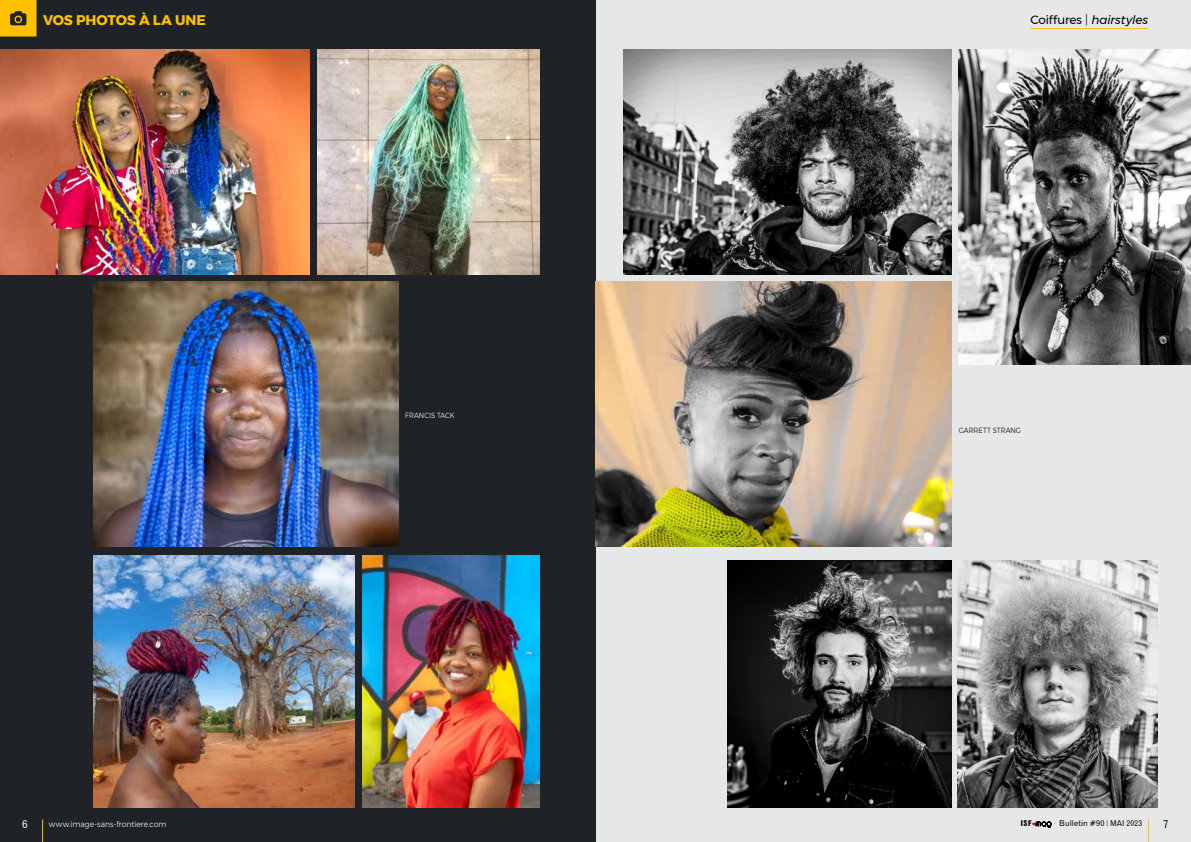
<style>
.page{position:relative;width:1191px;height:842px;background:#e6e7e8}
.page>*{position:absolute;margin:0;border:0;box-sizing:border-box;transform-origin:0 0}
.t1{font:700 14px "Montserrat";letter-spacing:-.01em;color:#ffc000}
.t2{font:italic 12px "Montserrat";letter-spacing:-.005em;color:#000}
.t3{font:11px "Gothic 720 BT Roman B";color:#fff}
.t4{font:11px "Gothic 720 BT Roman B";color:#000}
.t5{font:300 8px "Montserrat";letter-spacing:.005em;color:#fff;scale:.95 1}
.t6{font:8px "Gothic 720 BT Roman B";letter-spacing:.005em;color:#000}
.t7{font:300 7.5px "Montserrat";letter-spacing:.005em;color:#000;scale:.9 1}
.t8{font:300 7.5px "Montserrat";letter-spacing:.005em;color:#fff;scale:.9 1}
.s1{font-style:normal}
.s2{font-weight:300;font-style:normal}
.s3{font-family:"Gothic No 13 BT"}
.s4{font-family:"Circle D";font-size:8.2px}
.s5{font-family:"Helvetica Neue LT Std";font-weight:300;font-stretch:condensed}
</style>
<div class="page">
<div style="left:0;top:0;width:595px;height:842px;background:#1f2328"></div>
<svg style="left:0;top:0;width:37px;height:37px"></svg>
<img style="left:595px;top:282px;width:356px;height:264px">
<img style="left:623px;top:49px;width:328px;height:225px">
<img style="left:959px;top:49px;width:232px;height:316px">
<img style="left:728px;top:560px;width:223px;height:248px">
<img style="left:957px;top:560px;width:200px;height:248px">
<img style="left:317px;top:49px;width:222px;height:225px">
<img style="left:0;top:49px;width:309px;height:225px">
<img style="left:362px;top:555px;width:177px;height:253px">
<img style="left:94px;top:555px;width:260px;height:253px">
<img style="left:94px;top:282px;width:305px;height:264px">
<hr style="left:1030px;top:28px;width:118px;height:1px;background:#ffc000">
<svg style="left:1147px;top:819px;width:1px;height:23px"></svg>
<svg style="left:42px;top:819px;width:1px;height:23px"></svg>
<h1 class="t1" style="left:43px;top:9px;width:164px">VOS PHOTOS À LA UNE</h1>
<h2 class="t2" style="left:1030px;top:11px;width:119px"><span class="s1">Coiffures</span> <span class="s2">|</span> hairstyles</h2>
<p class="t8" style="left:405px;top:409px;width:56px">FRANCIS TACK</p>
<p class="t7" style="left:959px;top:425px;width:71px">GARRETT STRANG</p>
<h3 class="t3" style="left:22px;top:817px;width:7px">6</h3>
<p class="t5" style="left:49px;top:818px;width:125px">www.image-sans-frontiere.com</p>
<p class="t6" style="left:1020px;top:818px;width:123px"><span class="s3">ISF</span> <span class="s4">mag -</span> Bulletin #90 <span class="s5">|</span> MAI 2023</p>
<h3 class="t4" style="left:1163px;top:817px;width:7px">7</h3>
</div>
